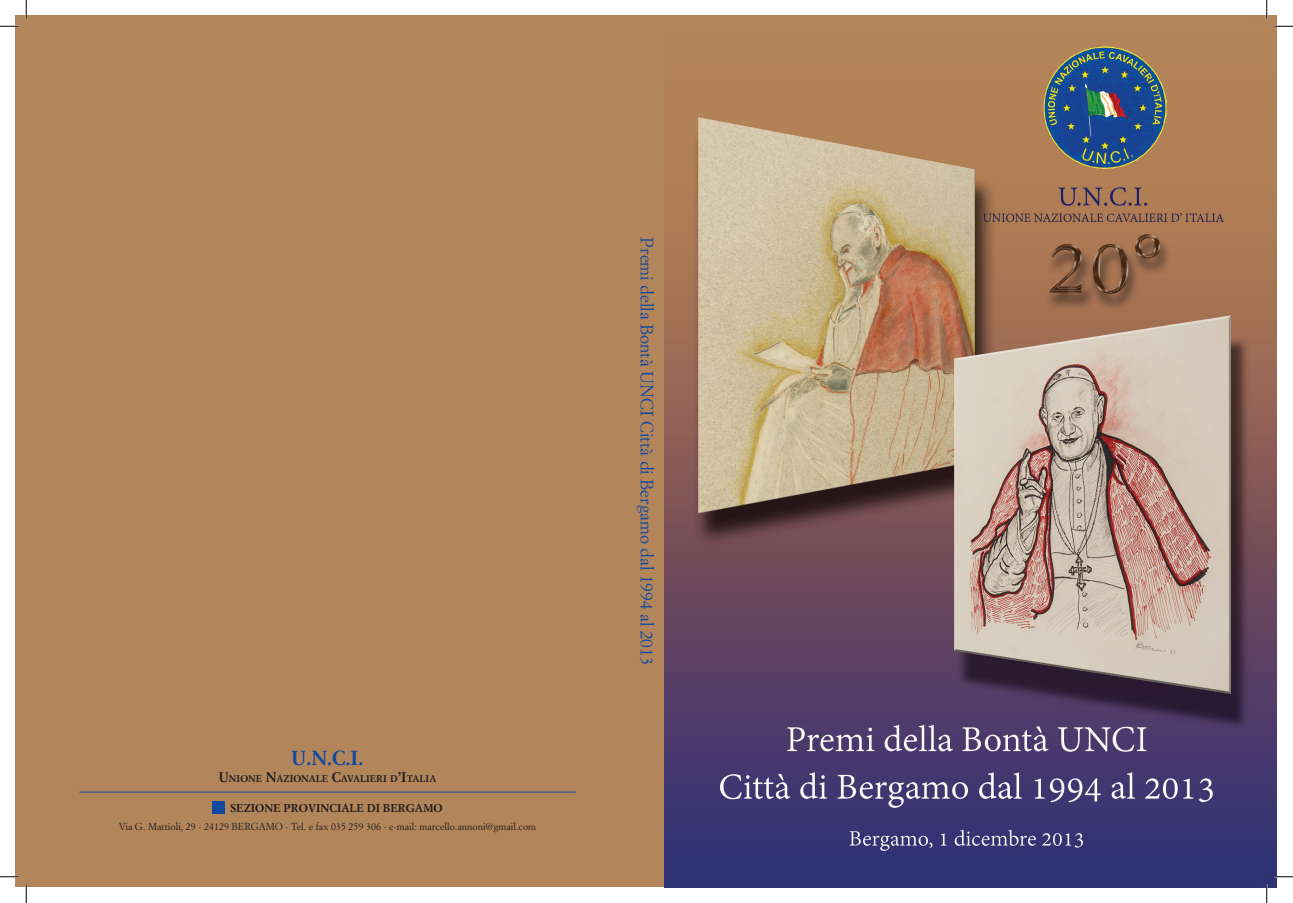
<style>
.page{position:relative;width:1293px;height:903px;background:#fff}
.page>*{position:absolute;margin:0;border:0;box-sizing:border-box;transform-origin:0 0}
.t1{font:700 20px "Simoncini Garamond";color:#114aa0}
.t2{font:17.5px "Simoncini Garamond";color:#114aa0}
.t3{font:700 11.25px "Simoncini Garamond";color:#231f20}
.t4{font:10px "Simoncini Garamond";color:#231f20}
.t5{font:700 9.62px "Simoncini Garamond";color:#231f20}
.s1{font-size:13.75px}
</style>
<div class="page">
<div style="left:16px;top:16px;width:661px;height:871px;background:#b3855a"></div>
<div style="left:212px;top:801px;width:13px;height:12px;background:#114aa0"></div>
<hr style="left:79px;top:792px;width:496px;height:1px;background:#114aa0">
<img style="left:664px;top:16px;width:597px;height:871px">
<img style="left:1261px;top:16px;width:15px;height:871px">
<svg style="left:0;top:25px;width:19px;height:2px"></svg>
<svg style="left:1274px;top:25px;width:19px;height:2px"></svg>
<svg style="left:0;top:876px;width:19px;height:1px"></svg>
<svg style="left:1274px;top:876px;width:19px;height:1px"></svg>
<svg style="left:25px;top:0;width:2px;height:19px"></svg>
<svg style="left:25px;top:884px;width:2px;height:19px"></svg>
<svg style="left:1266px;top:0;width:1px;height:19px"></svg>
<svg style="left:1266px;top:884px;width:1px;height:19px"></svg>
<h1 class="t1" style="left:291px;top:745px;width:73px">U.N.C.I.</h1>
<p class="t5" style="left:219px;top:773px;width:219px"><span class="s1">U</span>NIONE <span class="s1">N</span>AZIONALE <span class="s1">C</span>AVALIERI D<span class="s1">’I</span>TALIA</p>
<p class="t3" style="left:230px;top:801px;width:214px">SEZIONE PROVINCIALE DI BERGAMO</p>
<p class="t4" style="left:119px;top:820px;width:419px">Via G. Mattioli, 29 - 24129 BERGAMO - Tel. e fax 035 259 306 - e-mail: marcello.annoni@gmail.com</p>
<h2 class="t2" style="left:658px;top:237px;width:430px;rotate:90deg">Premi della Bontà UNCI Città di Bergamo dal 1994 al 2013</h2>
</div>
